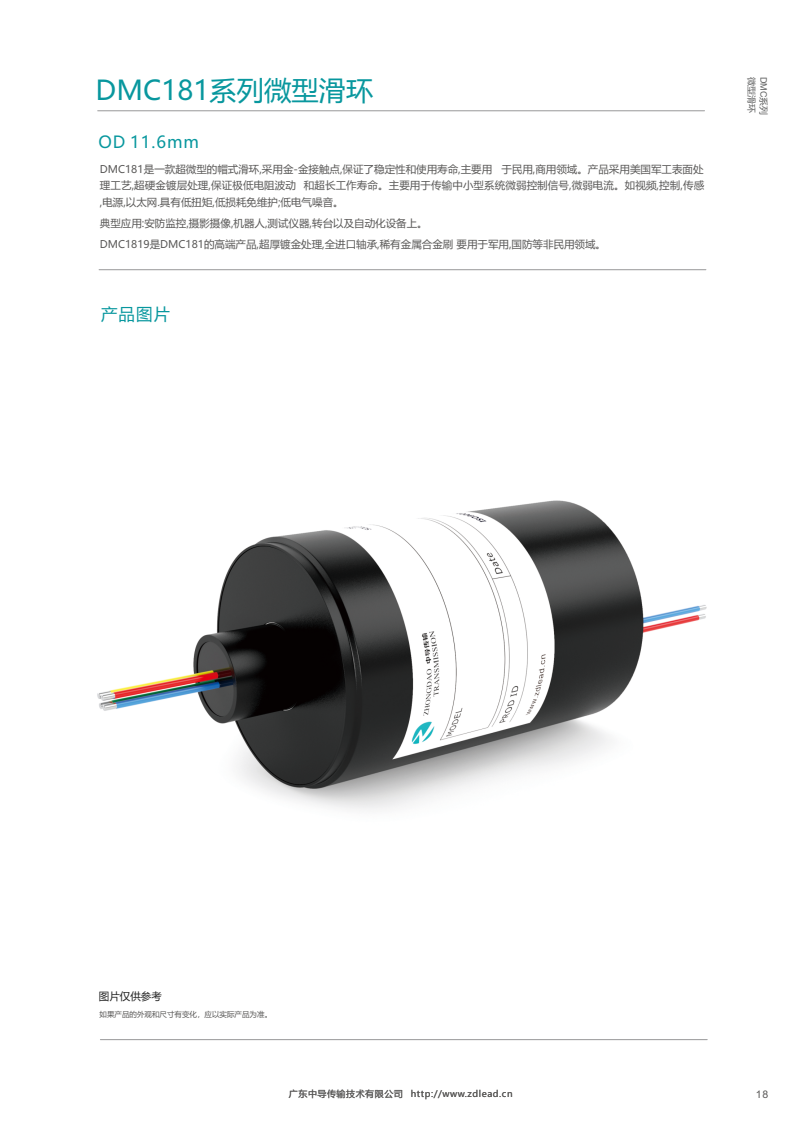
<style>
.page{position:relative;width:800px;height:1132px;background:#fff}
.page>*{position:absolute;margin:0;border:0;box-sizing:border-box;transform-origin:0 0}
.t1{font:27px "Microsoft Ya Hei";color:#08979e}
.t2{font:16.5px "Microsoft Ya Hei";letter-spacing:.06em;color:#08979e}
.t3{font:10.5px/16.6px "Microsoft Ya Hei";color:#595857;text-align:justify}
.t4{font:10.5px "Microsoft Ya Hei";color:#242424}
.t5{font:10.5px "Arial";color:#595857}
.t6{font:9px "Microsoft Ya Hei";letter-spacing:.06em;color:#595857}
.t7{font:9px "Arial";color:#606161}
.t8{font:9px "Microsoft Ya Hei";color:#606161}
.t9{font:7.5px "Microsoft Ya Hei";color:#595857}
.s1{font-family:"Microsoft Ya Hei"}
</style>
<div class="page">
<img style="left:97px;top:500px;width:610px;height:310px">
<hr style="left:98px;top:110px;width:606px;height:1px;background:#979798">
<hr style="left:99px;top:269px;width:606px;height:1px;background:#979798">
<hr style="left:100px;top:1038px;width:607px;height:1px;background:#979798">
<h1 class="t1" style="left:95px;top:78px;width:279px">DMC181系列微型滑环</h1>
<h2 class="t2" style="left:98px;top:135px;width:102px">OD 11.6mm</h2>
<p class="t3" style="left:100px;top:161px;width:605px">DMC181是一款超微型的帽式滑环,采用金-金接触点,保证了稳定性和使用寿命,主要用 于民用,商用领域。产品采用美国军工表面处理工艺,超硬金镀层处理,保证极低电阻波动 和超长工作寿命。主要用于传输中小型系统微弱控制信号,微弱电流。如视频,控制,传感,电源,以太网.具有低扭矩,低损耗免维护;低电气噪音。</p>
<p class="t3" style="left:100px;top:213px;width:507px;line-height:20.9px">典型应用:安防监控,摄影摄像,机器人,测试仪器,转台以及自动化设备上。<br>DMC1819是DMC181的高端产品,超厚镀金处理,全进口轴承,稀有金属合金刷 要用于军用,国防等非民用领域。</p>
<h2 class="t2" style="left:101px;top:306px;width:70px">产品图片</h2>
<p class="t8" style="left:755px;top:77px;width:37px;rotate:90deg">微型滑环</p>
<p class="t7" style="left:766px;top:77px;width:40px;rotate:90deg">DMC<span class="s1">系列</span></p>
<p class="t4" style="left:99px;top:991px;width:64px">图片仅供参考</p>
<p class="t9" style="left:99px;top:1010px;width:174px">如果产品的外观和尺寸有变化，应以实际产品为准。</p>
<p class="t6" style="left:289px;top:1089px;width:225px">广东中导传输技术有限公司 http://www.zdlead.cn</p>
<p class="t5" style="left:755px;top:1090px;width:14px">18</p>
</div>
